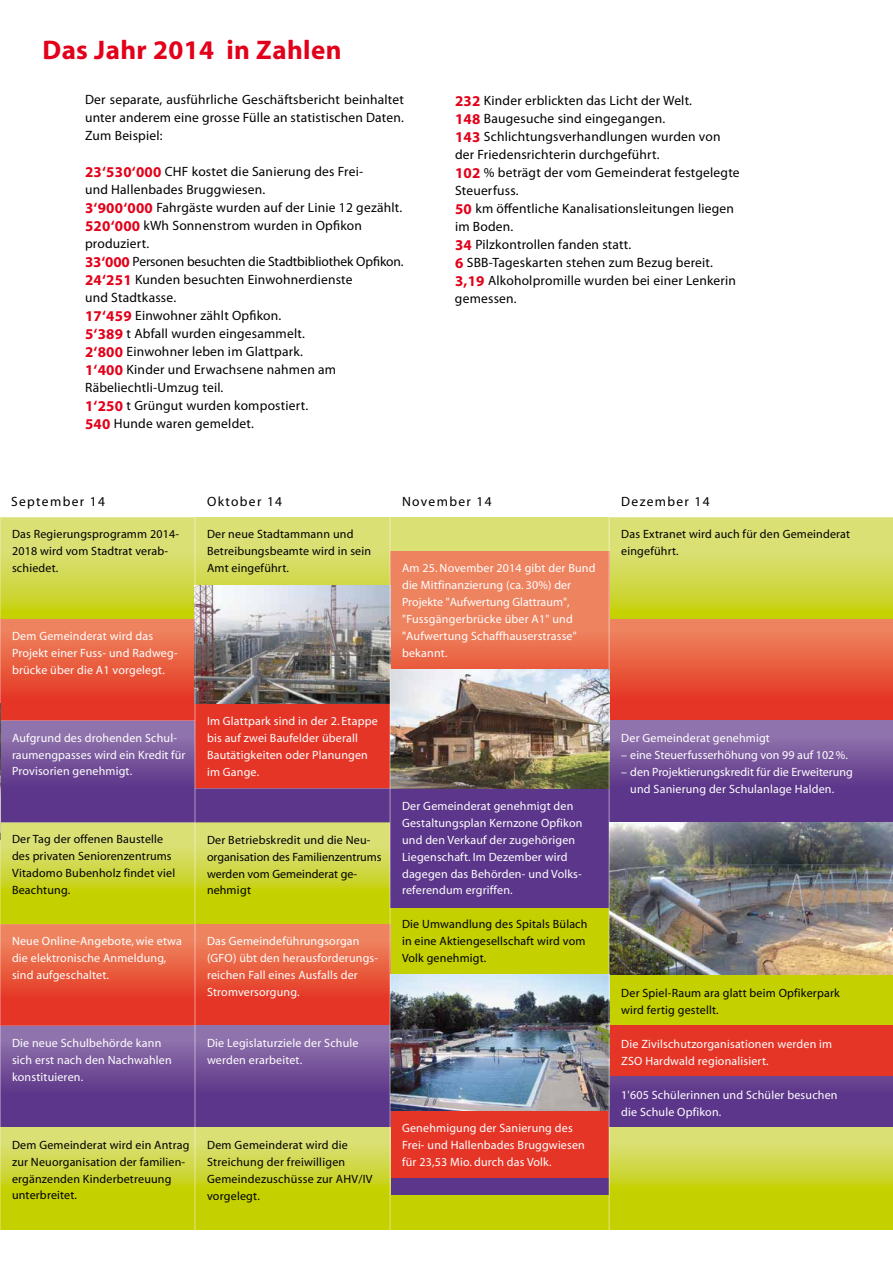
<style>
.page{position:relative;width:893px;height:1263px;background:#fff}
.page>*{position:absolute;margin:0;border:0;box-sizing:border-box;transform-origin:0 0}
.t1{font:700 27px "Myriad";letter-spacing:.015em;color:#e2001a}
.t2{font:13.5px/18px "Myriad Pro";letter-spacing:.015em;color:#000}
.t3{font:13.5px "Myriad";letter-spacing:.1em;color:#000}
.t4{font:12px/17px "Myriad";letter-spacing:.015em;color:#fff}
.t5{font:12px/17px "Myriad";letter-spacing:.015em;color:#000}
.s1{font-family:"Myriad";font-weight:700;font-size:15px;color:#e2001a}
</style>
<div class="page">
<svg style="left:1px;top:517px;width:194px;height:102px;background:#d3da51"></svg>
<svg style="left:196px;top:517px;width:194px;height:68px;background:#d8dd69"></svg>
<div style="left:390px;top:517px;width:219px;height:34px;background:#dbe075"></div>
<svg style="left:610px;top:517px;width:283px;height:102px;background:#d3da51"></svg>
<div style="left:0;top:619px;width:195px;height:102px;background:linear-gradient(to bottom,#ef8a62,#e3291c)"></div>
<div style="left:195px;top:619px;width:195px;height:169px;background:#e53527"></div>
<svg style="left:391px;top:551px;width:218px;height:119px;background:#ed7d5b"></svg>
<div style="left:609px;top:619px;width:284px;height:102px;background:linear-gradient(to bottom,#ef8a62,#e3291c)"></div>
<svg style="left:1px;top:822px;width:194px;height:102px;background:#ced639"></svg>
<svg style="left:196px;top:822px;width:194px;height:102px;background:#ced639"></svg>
<div style="left:390px;top:907px;width:219px;height:68px;background:#c4d000"></div>
<div style="left:609px;top:822px;width:284px;height:204px;background:#c4d000"></div>
<div style="left:0;top:924px;width:195px;height:102px;background:linear-gradient(to bottom,#ef8d64,#e3261a)"></div>
<div style="left:195px;top:924px;width:195px;height:102px;background:linear-gradient(to bottom,#ef8d64,#e3261a)"></div>
<div style="left:390px;top:975px;width:219px;height:203px;background:#e53527"></div>
<div style="left:609px;top:1026px;width:284px;height:51px;background:#e53527"></div>
<div style="left:0;top:1026px;width:195px;height:101px;background:linear-gradient(to bottom,#9276ae,#4f2681)"></div>
<div style="left:195px;top:1026px;width:195px;height:101px;background:linear-gradient(to bottom,#9276ae,#4f2681)"></div>
<div style="left:390px;top:1178px;width:219px;height:17px;background:#5c368a"></div>
<div style="left:609px;top:1077px;width:284px;height:50px;background:linear-gradient(to right,#5e398b,#5e398b)"></div>
<svg style="left:1px;top:1127px;width:194px;height:102px;background:#cdd630"></svg>
<svg style="left:196px;top:1127px;width:194px;height:102px;background:#cdd630"></svg>
<div style="left:390px;top:1195px;width:219px;height:34px;background:#c4d000"></div>
<svg style="left:610px;top:1127px;width:283px;height:102px;background:#cdd630"></svg>
<div style="left:0;top:721px;width:195px;height:101px;background:linear-gradient(to bottom,#9376ae,#4e2580)"></div>
<div style="left:195px;top:788px;width:195px;height:34px;background:#5c368a"></div>
<div style="left:390px;top:721px;width:219px;height:186px;background:#5c368a"></div>
<div style="left:609px;top:721px;width:284px;height:101px;background:linear-gradient(to bottom,#9376ae,#4e2580)"></div>
<img style="left:196px;top:585px;width:194px;height:119px">
<img style="left:610px;top:822px;width:283px;height:153px">
<img style="left:391px;top:975px;width:218px;height:135px">
<img style="left:391px;top:670px;width:218px;height:118px">
<hr style="left:0;top:515px;width:1px;height:716px;background:#fff">
<hr style="left:195px;top:515px;width:1px;height:716px;background:#fff">
<hr style="left:390px;top:515px;width:1px;height:716px;background:#fff">
<hr style="left:609px;top:515px;width:1px;height:716px;background:#fff">
<h1 class="t1" style="left:43px;top:36px;width:300px">Das Jahr 2014 in Zahlen</h1>
<p class="t2" style="left:85px;top:90px;width:320px;text-align:justify">Der separate, ausführliche Geschäftsbericht beinhaltet unter anderem eine grosse Fülle an statistischen Daten.<br>Zum Beispiel:</p>
<p class="t2" style="left:85px;top:162px;width:320px"><span class="s1">23‘530‘000</span> CHF kostet die Sanierung des Frei-<br>und Hallenbades Bruggwiesen.<br><span class="s1">3‘900‘000</span> Fahrgäste wurden auf der Linie 12 gezählt.<br><span class="s1">520‘000</span> kWh Sonnenstrom wurden in Opfikon produziert.<br><span class="s1">33‘000</span> Personen besuchten die Stadtbibliothek Opfikon.<br><span class="s1">24‘251</span> Kunden besuchten Einwohnerdienste<br>und Stadtkasse.<br><span class="s1">17‘459</span> Einwohner zählt Opfikon.<br><span class="s1">5‘389</span> t Abfall wurden eingesammelt.<br><span class="s1">2‘800</span> Einwohner leben im Glattpark.<br><span class="s1">1‘400</span> Kinder und Erwachsene nahmen am Räbeliechtli-Umzug teil.<br><span class="s1">1‘250</span> t Grüngut wurden kompostiert.<br><span class="s1">540</span> Hunde waren gemeldet.</p>
<p class="t2" style="left:455px;top:91px;width:286px"><span class="s1">232</span> Kinder erblickten das Licht der Welt.<br><span class="s1">148</span> Baugesuche sind eingegangen.<br><span class="s1">143</span> Schlichtungsverhandlungen wurden von der Friedensrichterin durchgeführt.<br><span class="s1">102</span> % beträgt der vom Gemeinderat festgelegte Steuerfuss.<br><span class="s1">50</span> km öffentliche Kanalisationsleitungen liegen im Boden.<br><span class="s1">34</span> Pilzkontrollen fanden statt.<br><span class="s1">6</span> SBB-Tageskarten stehen zum Bezug bereit.<br><span class="s1">3,19</span> Alkoholpromille wurden bei einer Lenkerin gemessen.</p>
<p class="t3" style="left:11px;top:495px;width:96px">September 14</p>
<p class="t3" style="left:207px;top:495px;width:77px">Oktober 14</p>
<p class="t3" style="left:402px;top:495px;width:91px">November 14</p>
<p class="t3" style="left:621px;top:495px;width:90px">Dezember 14</p>
<p class="t5" style="left:12px;top:526px;width:169px">Das Regierungsprogramm 2014-<br>2018 wird vom Stadtrat verab&shy;schiedet.</p>
<p class="t5" style="left:207px;top:526px;width:166px">Der neue Stadtammann und<br>Betreibungsbeamte wird in sein<br>Amt eingeführt.</p>
<p class="t5" style="left:621px;top:526px;width:230px">Das Extranet wird auch für den Gemeinderat eingeführt.</p>
<p class="t4" style="left:402px;top:560px;width:195px">Am 25. November 2014 gibt der Bund die Mitfinanzierung (ca. 30%) der<br>Projekte "Aufwertung Glattraum", "Fussgängerbrücke über A1" und "Aufwertung Schaffhauserstrasse" bekannt.</p>
<p class="t4" style="left:12px;top:628px;width:167px">Dem Gemeinderat wird das<br>Projekt einer Fuss- und Radweg&shy;brücke über die A1 vorgelegt.</p>
<p class="t4" style="left:12px;top:730px;width:175px">Aufgrund des drohenden Schul&shy;raumengpasses wird ein Kredit für<br>Provisorien genehmigt.</p>
<p class="t4" style="left:207px;top:713px;width:172px">Im Glattpark sind in der 2. Etappe bis auf zwei Baufelder überall<br>Bautätigkeiten oder Planungen im Gange.</p>
<p class="t5" style="left:12px;top:831px;width:165px">Der Tag der offenen Baustelle des privaten Seniorenzentrums<br>Vitadomo Bubenholz findet viel<br>Beachtung.</p>
<p class="t4" style="left:12px;top:933px;width:171px">Neue Online-Angebote, wie etwa die elektronische Anmeldung, sind aufgeschaltet.</p>
<p class="t4" style="left:12px;top:1035px;width:161px">Die neue Schulbehörde kann sich erst nach den Nachwahlen konstituieren.</p>
<p class="t5" style="left:207px;top:832px;width:176px">Der Betriebskredit und die Neu&shy;organisation des Familienzentrums werden vom Gemeinderat ge&shy;nehmigt</p>
<p class="t4" style="left:207px;top:933px;width:173px">Das Gemeindeführungsorgan (GFO) übt den herausforderungs&shy;reichen Fall eines Ausfalls der<br>Stromversorgung.</p>
<p class="t4" style="left:207px;top:1035px;width:153px">Die Legislaturziele der Schule werden erarbeitet.</p>
<p class="t5" style="left:12px;top:1136px;width:179px">Dem Gemeinderat wird ein Antrag zur Neuorganisation der familien&shy;ergänzenden Kinderbetreuung unterbreitet.</p>
<p class="t5" style="left:207px;top:1137px;width:167px">Dem Gemeinderat wird die<br>Streichung der freiwilligen<br>Gemeindezuschüsse zur AHV/IV vorgelegt.</p>
<p class="t4" style="left:402px;top:798px;width:182px">Der Gemeinderat genehmigt den<br>Gestaltungsplan Kernzone Opfikon und den Verkauf der zugehörigen<br>Liegenschaft. Im Dezember wird dagegen das Behörden- und Volks&shy;referendum ergriffen.</p>
<p class="t5" style="left:402px;top:916px;width:187px">Die Umwandlung des Spitals Bülach in eine Aktiengesellschaft wird vom<br>Volk genehmigt.</p>
<p class="t4" style="left:402px;top:1120px;width:184px">Genehmigung der Sanierung des<br>Frei- und Hallenbades Bruggwiesen für 23,53 Mio. durch das Volk.</p>
<p class="t4" style="left:621px;top:730px;width:150px">Der Gemeinderat genehmigt</p>
<p class="t4" style="left:621px;top:747px;width:228px">– eine Steuerfusserhöhung von 99 auf 102%.</p>
<p class="t4" style="left:630px;top:764px;width:224px;text-indent:-9px">– den Projektierungskredit für die Erweiterung und Sanierung der Schulanlage Halden.</p>
<p class="t5" style="left:621px;top:985px;width:220px">Der Spiel-Raum ara glatt beim Opfikerpark wird fertig gestellt.</p>
<p class="t4" style="left:621px;top:1036px;width:212px">Die Zivilschutzorganisationen werden im<br>ZSO Hardwald regionalisiert.</p>
<p class="t4" style="left:621px;top:1087px;width:218px">1'605 Schülerinnen und Schüler besuchen die Schule Opfikon.</p>
</div>
